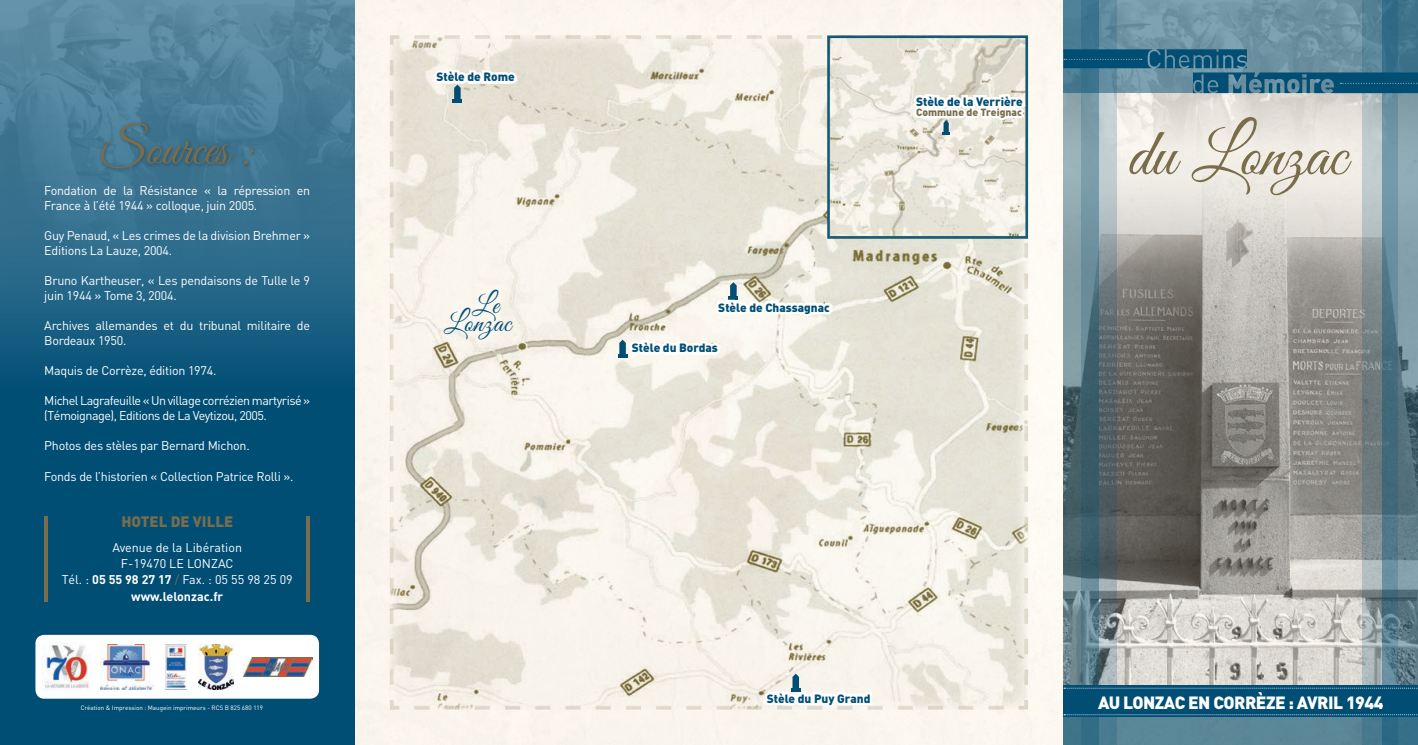
<style>
.page{position:relative;width:1418px;height:745px;background:#fff}
.page>*{position:absolute;margin:0;border:0;box-sizing:border-box;transform-origin:0 0}
.t1{font:67.5px "Great Vibes";letter-spacing:-.01em;color:#796d4c}
.t2{font:50px "Great Vibes";letter-spacing:-.01em;color:#796d4c}
.t3{font:27.5px "Great Vibes";letter-spacing:.02em;color:#014e75}
.t4{font:900 17.5px "DIN";letter-spacing:-.03em;color:#fff}
.t5{font:900 15px "DIN";color:#796d4c}
.t6{font:12.5px/15px "DIN";letter-spacing:-.02em;color:#fff}
.t7{font:12.5px/15px "DIN";letter-spacing:-.04em;color:#fff}
.t8{font:12.5px "DIN";color:#fff}
.t9{font:700 12.5px "DIN";color:#fff}
.t10{font:900 11.88px "DIN";color:#014e75}
.t11{font:900 10.38px "DIN";color:#796d4c}
.t12{font:6.25px "DIN";color:#fff}
.s1{font-weight:700}
.s2{color:#796d4c}
</style>
<div class="page">
<img style="left:354px;top:0;width:1008px;height:744px">
<svg style="left:1081px;top:93px;width:35px;height:651px;background:#647f88"></svg>
<svg style="left:1397px;top:93px;width:20px;height:651px;background:#6b8996"></svg>
<svg style="left:1362px;top:93px;width:35px;height:651px;background:#758e98"></svg>
<div style="left:0;top:0;width:354px;height:744px;background:#014e75"></div>
<svg style="left:1063px;top:0;width:354px;height:49px;background:#658d9f"></svg>
<div style="left:1063px;top:685px;width:354px;height:32px;background:#014e75"></div>
<svg style="left:1063px;top:687px;width:355px;height:1px"></svg>
<svg style="left:1063px;top:49px;width:355px;height:44px;background:#3a728c"></svg>
<div style="left:35px;top:634px;width:284px;height:64px;background:#fff;border-radius:9px"></div>
<img style="left:44px;top:642px;width:46px;height:47px">
<img style="left:100px;top:644px;width:53px;height:45px">
<img style="left:165px;top:644px;width:22px;height:45px">
<img style="left:198px;top:644px;width:35px;height:45px">
<img style="left:244px;top:657px;width:68px;height:18px">
<img style="left:0;top:0;width:354px;height:362px">
<div style="left:98px;top:120px;width:160px;height:53px;background:#231f20;opacity:.45"></div>
<hr style="left:44px;top:515px;width:4px;height:86px;background:#796d4c">
<hr style="left:306px;top:515px;width:4px;height:86px;background:#796d4c">
<svg style="left:414px;top:52px;width:615px;height:663px"></svg>
<p class="t2" style="left:101px;top:121px;width:154px">Sources :</p>
<p class="t6" style="left:44px;top:183px;width:267px">Fondation de la Résistance « la répression en<br>France à l’été 1944 » colloque, juin 2005.</p>
<p class="t6" style="left:44px;top:228px;width:267px">Guy Penaud, « Les crimes de la division Brehmer »<br>Editions La Lauze, 2004.</p>
<p class="t6" style="left:44px;top:273px;width:267px">Bruno Kartheuser, « Les pendaisons de Tulle le 9 juin 1944 » Tome 3, 2004.</p>
<p class="t6" style="left:44px;top:318px;width:267px">Archives allemandes et du tribunal militaire de<br>Bordeaux 1950.</p>
<p class="t6" style="left:44px;top:363px;width:174px">Maquis de Corrèze, édition 1974.</p>
<p class="t7" style="left:44px;top:393px;width:267px">Michel Lagrafeuille « Un village corrézien martyrisé » (Témoignage), Editions de La Veytizou, 2005.</p>
<p class="t6" style="left:44px;top:438px;width:207px">Photos des stèles par Bernard Michon.</p>
<p class="t6" style="left:44px;top:468px;width:251px">Fonds de l’historien « Collection Patrice Rolli ».</p>
<p class="t5" style="left:121px;top:511px;width:113px">HOTEL DE VILLE</p>
<p class="t8" style="left:112px;top:539px;width:131px">Avenue de la Libération</p>
<p class="t8" style="left:121px;top:555px;width:114px">F-19470 LE LONZAC</p>
<p class="t8" style="left:62px;top:571px;width:232px">Tél. : <span class="s1">05 55 98 27 17</span> <span class="s2">/</span> Fax. : 05 55 98 25 09</p>
<p class="t9" style="left:131px;top:587px;width:94px">www.lelonzac.fr</p>
<p class="t12" style="left:81px;top:703px;width:184px">Création &amp; Impression : Maugein imprimeurs - RCS B 825 680 119</p>
<p class="t10" style="left:436px;top:69px;width:80px">Stèle de Rome</p>
<p class="t3" style="left:472px;top:289px;width:28px">Le</p>
<p class="t3" style="left:444px;top:307px;width:68px">Lonzac</p>
<p class="t10" style="left:718px;top:299px;width:113px">Stèle de Chassagnac</p>
<p class="t10" style="left:632px;top:339px;width:87px">Stèle du Bordas</p>
<p class="t10" style="left:916px;top:94px;width:108px">Stèle de la Verrière</p>
<p class="t11" style="left:916px;top:105px;width:108px">Commune de Treignac</p>
<p class="t1" style="left:1127px;top:117px;width:220px">du Lonzac</p>
<p class="t10" style="left:766px;top:690px;width:105px">Stèle du Puy Grand</p>
<p class="t4" style="left:1098px;top:690px;width:287px">AU LONZAC EN CORRÈZE : AVRIL 1944</p>
</div>
